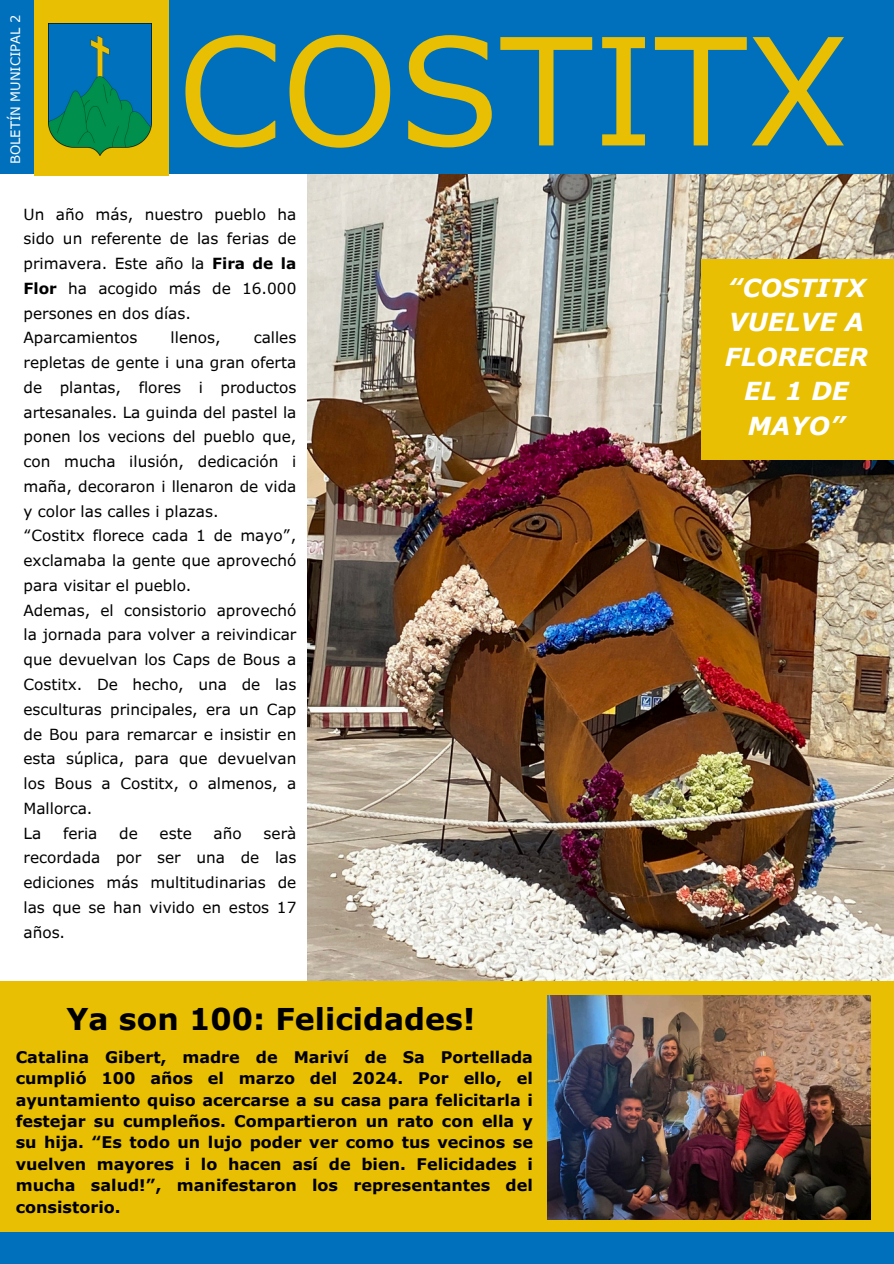
<style>
.page{position:relative;width:894px;height:1264px;background:#fff}
.page>*{position:absolute;margin:0;border:0;box-sizing:border-box;transform-origin:0 0}
.t1{font:148.95px "Verdana Pro";color:#e8bf02}
.t2{font:700 30px "Verdana Pro";color:#000}
.t3{font:italic 700 24.75px/34.5px "Verdana Pro";color:#fff;text-align:center}
.t4{font:700 16.05px/21.3px "Verdana Pro";color:#000;text-align:justify}
.t5{font:15.3px/24.8px "Verdana Pro";color:#000}
.t6{font:12.9px "Verdana Pro";color:#fff}
.s1{font-weight:700}
</style>
<div class="page">
<img style="left:307px;top:173px;width:586px;height:807px">
<div style="left:0;top:0;width:893px;height:173px;background:#0070bc"></div>
<div style="left:0;top:980px;width:893px;height:283px;background:#e8bf02"></div>
<div style="left:34px;top:0;width:135px;height:176px;background:#e8bf02"></div>
<img style="left:49px;top:24px;width:102px;height:131px">
<div style="left:701px;top:259px;width:192px;height:200px;background:#e8bf02"></div>
<div style="left:0;top:1232px;width:893px;height:31px;background:#0070bc"></div>
<img style="left:547px;top:995px;width:323px;height:224px">
<p class="t6" style="left:7px;top:164px;width:150px;rotate:-90deg">BOLETÍN MUNICIPAL 2</p>
<h5 class="t1" style="left:177px;top:-4px;width:673px">COSTITX</h5>
<h2 class="t5" style="left:23px;top:201px;width:274px">Un año más, nuestro pueblo ha sido un referente de las ferias de primavera. Este año la <span class="s1">Fira de la<br>Flor</span> ha acogido más de 16.000 persones en dos días.<br>Aparcamientos</h2>
<h2 class="t5" style="left:23px;top:325px;width:274px;text-indent:230px">calles repletas de gente i una gran oferta de plantas, flores i productos artesanales. La guinda del pastel la ponen los vecions del pueblo que, con mucha ilusión, dedicación i maña, decoraron i llenaron de vida y color las calles i plazas.<br>“Costitx florece cada 1 de mayo”, exclamaba la gente que aprovechó para visitar el pueblo.<br>Ademas, el consistorio aprovechó la jornada para volver a reivindicar que devuelvan los Caps de Bous a<br>Costitx. De hecho, una de las esculturas principales, era un Cap de Bou para remarcar e insistir en esta súplica, para que devuelvan los Bous a Costitx, o almenos, a<br>Mallorca.<br>La</h2>
<h2 class="t5" style="left:171px;top:325px;width:51px">llenos,</h2>
<h2 class="t5" style="left:23px;top:820px;width:274px;text-align:justify;text-indent:240px">serà recordada por ser una de las ediciones más multitudinarias de las que se han vivido en estos 17 años.</h2>
<h2 class="t5" style="left:63px;top:820px;width:36px">feria</h2>
<h2 class="t5" style="left:119px;top:820px;width:20px">de</h2>
<h2 class="t5" style="left:159px;top:820px;width:34px">este</h2>
<h2 class="t5" style="left:213px;top:820px;width:30px">año</h2>
<h4 class="t2" style="left:66px;top:999px;width:410px">Ya son 100: Felicidades!</h4>
<p class="t4" style="left:16px;top:1045px;width:518px">Catalina Gibert, madre de Mariví de Sa Portellada cumplió 100 años el marzo del 2024. Por ello, el ayuntamiento quiso acercarse a su casa para felicitarla i festejar su cumpleños. Compartieron un rato con ella y su hija. “Es todo un lujo poder ver como tus vecinos se vuelven mayores i lo hacen así de bien. Felicidades i mucha salud!”, manifestaron los representantes del consistorio.</p>
<h3 class="t3" style="left:724px;top:269px;width:145px">“COSTITX<br>VUELVE A<br>FLORECER<br>EL 1 DE<br>MAYO”</h3>
</div>
